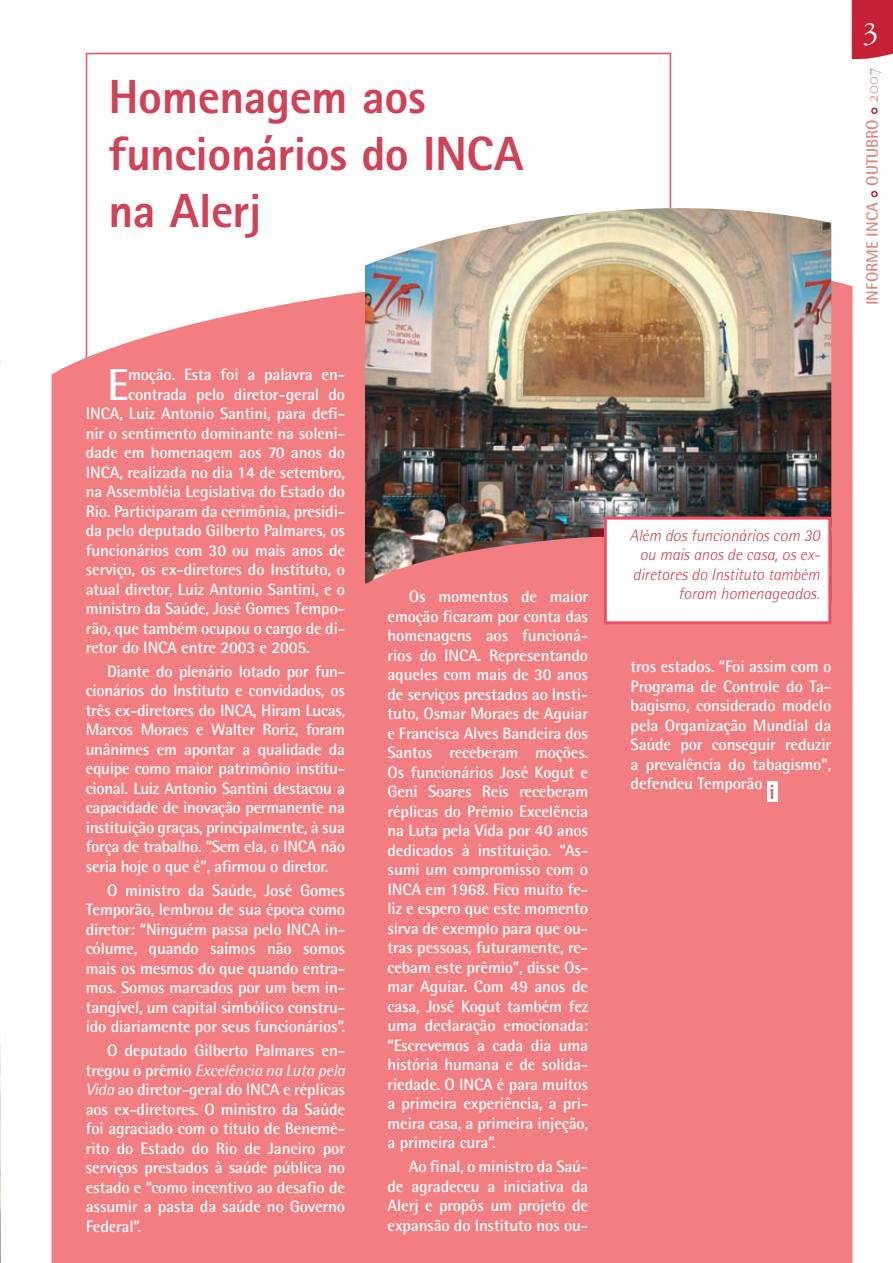
<style>
.page{position:relative;width:893px;height:1263px;background:#fff}
.page>*{position:absolute;margin:0;border:0;box-sizing:border-box;transform-origin:0 0}
.t1{font:800 48px/57px "Rotis Sans Serif";letter-spacing:-.01em;color:#d04256}
.t2{font:700 44.7px "Rotis Semi Sans";color:#fff}
.t3{font:700 21px "Rotis Semi Serif";color:#f05263}
.t4{font:700 16.5px/19.5px "Rotis Semi Sans";letter-spacing:-.01em;color:#fff;text-align:justify}
.t5{font:italic 300 16.5px/19.5px "Rotis Semi Sans";letter-spacing:-.005em;color:#d04556;text-align:right}
.t6{font:700 16.5px "Rotis Semi Sans";color:#db8a7b}
.s1{font-weight:400;font-style:italic}
.s2{font-family:"Garamond Three SC";font-weight:400;font-size:18px}
</style>
<div class="page">
<div style="left:871px;top:191px;width:7px;height:6px;border:2px solid #c52033;border-radius:50%"></div>
<div style="left:871px;top:108px;width:7px;height:6px;border:2px solid #c52033;border-radius:50%"></div>
<div style="left:52px;top:251px;width:801px;height:1012px;background:#f37e81"></div>
<img style="left:365px;top:206px;width:466px;height:329px">
<div style="left:363px;top:535px;width:246px;height:728px;background:#f37e81"></div>
<div style="left:605px;top:518px;width:225px;height:105px;background:#fff"></div>
<div style="left:604px;top:517px;width:227px;height:107px;border:3px solid #f04f63"></div>
<img style="left:0;top:1045px;width:1px;height:218px">
<div style="left:767px;top:781px;width:11px;height:20px;background:#fff"></div>
<div style="left:852px;top:0;width:41px;height:60px;background:#c52033"></div>
<h1 class="t1" style="left:109px;top:68px;width:417px">Homenagem aos funcionários do INCA na Alerj</h1>
<h2 class="t2" style="left:107px;top:357px;width:23px">E</h2>
<p class="t4" style="left:128px;top:365px;width:218px">moção. Esta foi a palavra en-</p>
<p class="t4" style="left:128px;top:384px;width:218px">contrada pelo diretor-geral do</p>
<p class="t4" style="left:86px;top:404px;width:261px">INCA, Luiz Antonio Santini, para defi-</p>
<p class="t4" style="left:86px;top:423px;width:261px">nir o sentimento dominante na soleni-</p>
<p class="t4" style="left:86px;top:443px;width:261px">dade em homenagem aos 70 anos do</p>
<p class="t4" style="left:86px;top:462px;width:261px">INCA, realizada no dia 14 de setembro,</p>
<p class="t4" style="left:86px;top:482px;width:261px">na Assembléia Legislativa do Estado do</p>
<p class="t4" style="left:86px;top:501px;width:261px">Rio. Participaram da cerimônia, presidi-</p>
<p class="t4" style="left:86px;top:521px;width:261px">da pelo deputado Gilberto Palmares, os</p>
<p class="t4" style="left:86px;top:540px;width:261px">funcionários com 30 ou mais anos de</p>
<p class="t4" style="left:86px;top:560px;width:261px">serviço, os ex-diretores do Instituto, o</p>
<p class="t4" style="left:86px;top:579px;width:261px">atual diretor, Luiz Antonio Santini, e o</p>
<p class="t4" style="left:86px;top:599px;width:261px">ministro da Saúde, José Gomes Tempo-</p>
<p class="t4" style="left:86px;top:618px;width:261px">rão, que também ocupou o cargo de di-</p>
<p class="t4" style="left:86px;top:638px;width:226px">retor do INCA entre 2003 e 2005.</p>
<p class="t4" style="left:86px;top:661px;width:261px;text-indent:21px">Diante do plenário lotado por fun&shy;cionários do Instituto e convidados, os três ex-diretores do INCA, Hiram Lucas, Marcos Moraes e Walter Roriz, foram unânimes em apontar a qualidade da equipe como maior patrimônio institu&shy;cional. Luiz Antonio Santini destacou a capacidade de inovação permanente na instituição graças, principalmente, à sua força de trabalho. “Sem ela, o INCA não seria hoje o que é”, afirmou o diretor.</p>
<p class="t4" style="left:86px;top:880px;width:261px;text-indent:21px">O ministro da Saúde, José Gomes Temporão, lembrou de sua época como diretor: “Ninguém passa pelo INCA in&shy;cólume, quando saímos não somos mais os mesmos do que quando entra&shy;mos. Somos marcados por um bem in&shy;tangível, um capital simbólico constru&shy;ído diariamente por seus funcionários”.</p>
<p class="t4" style="left:86px;top:1040px;width:261px;text-indent:21px">O deputado Gilberto Palmares en&shy;tregou o prêmio <span class="s1">Excelência na Luta pela Vida</span> ao diretor-geral do INCA e réplicas aos ex-diretores. O ministro da Saúde foi agraciado com o título de Benemé&shy;rito do Estado do Rio de Janeiro por serviços prestados à saúde pública no estado e “como incentivo ao desafio de assumir a pasta da saúde no Governo Federal”.</p>
<p class="t4" style="left:387px;top:587px;width:202px;text-indent:21px">Os momentos de maior emoção ficaram por conta das homenagens aos funcioná&shy;rios do INCA. Representando aqueles com mais de 30 anos de serviços prestados ao Insti&shy;tuto, Osmar Moraes de Aguiar e Francisca Alves Bandeira dos Santos receberam moções.<br>Os funcionários José Kogut e Geni Soares Reis receberam réplicas do Prêmio Excelência na Luta pela Vida por 40 anos dedicados à instituição. “As&shy;sumi um compromisso com o INCA em 1968. Fico muito fe&shy;liz e espero que este momento sirva de exemplo para que ou&shy;tras pessoas, futuramente, re&shy;cebam este prêmio”, disse Os&shy;mar Aguiar. Com 49 anos de casa, José Kogut também fez uma declaração emocionada: “Escrevemos a cada dia uma história humana e de solida&shy;riedade. O INCA é para muitos a primeira experiência, a pri&shy;meira casa, a primeira injeção, a primeira cura”.</p>
<p class="t4" style="left:387px;top:1156px;width:202px;text-indent:21px">Ao final, o ministro da Saú&shy;de agradeceu a iniciativa da Alerj e propôs um projeto de expansão do Instituto nos ou-</p>
<p class="t6" style="left:862px;top:305px;width:240px;rotate:-90deg">INFORME INCA OUTUBRO <span class="s2">2007</span></p>
<p class="t5" style="left:630px;top:525px;width:192px">Além dos funcionários com 30 ou mais anos de casa, os ex&shy;diretores do Instituto também foram homenageados.</p>
<p class="t4" style="left:631px;top:656px;width:202px">tros estados. “Foi assim com o Programa de Controle do Ta&shy;bagismo, considerado modelo pela Organização Mundial da Saúde por conseguir reduzir a prevalência do tabagismo”, defendeu Temporão</p>
<p class="t3" style="left:769px;top:779px;width:7px">i</p>
</div>
